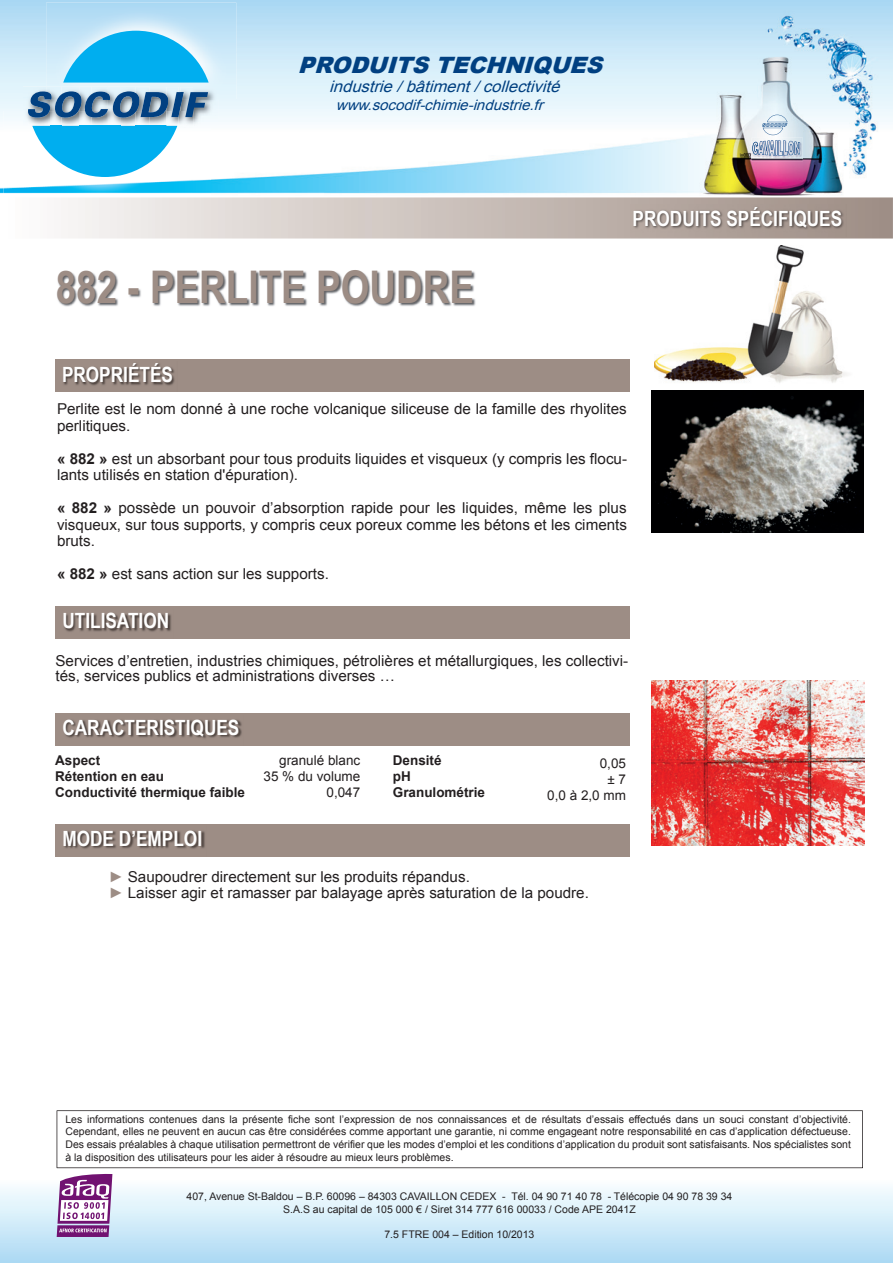
<style>
.page{position:relative;width:893px;height:1263px;background:#fff}
.page>*{position:absolute;margin:0;border:0;box-sizing:border-box;transform-origin:0 0}
.t1{font:700 45px "Arial Narrow";color:#9d8d85}
.t2{font:italic 900 22.5px "Arial";color:#014081}
.t3{font:700 21px "Arial Narrow";color:#fff}
.t4{font:italic 15.9px "Arial";color:#014081;scale:1.04 1}
.t5{font:15px/16.5px "Arial";color:#231f20}
.t6{font:italic 14.4px "Arial";color:#014081;scale:1.04 1}
.t7{font:700 13.5px/16.2px "Arial";color:#231f20}
.t8{font:13.5px/16.2px "Arial";color:#231f20;text-align:right}
.t9{font:10.5px/12.6px "Arial";color:#231f20;text-align:center}
.s1{font-weight:700}
.s2{color:#9d8d85}
</style>
<div class="page">
<img style="left:0;top:0;width:893px;height:52px">
<img style="left:0;top:52px;width:28px;height:142px">
<img style="left:210px;top:52px;width:683px;height:144px">
<img style="left:193px;top:179px;width:17px;height:15px">
<img style="left:751px;top:138px;width:52px;height:23px">
<svg style="left:752px;top:115px;width:48px;height:40px"></svg>
<div style="left:56px;top:359px;width:574px;height:33px;background:#9d8d85"></div>
<img style="left:46px;top:3px;width:190px;height:96px">
<img style="left:4px;top:111px;width:189px;height:83px">
<img style="left:23px;top:86px;width:27px;height:42px">
<img style="left:50px;top:118px;width:41px;height:8px">
<img style="left:91px;top:118px;width:17px;height:8px">
<img style="left:108px;top:118px;width:72px;height:8px">
<img style="left:180px;top:87px;width:38px;height:40px">
<svg style="left:32px;top:126px;width:161px;height:51px"></svg>
<svg style="left:28px;top:31px;width:181px;height:87px;background:#67b6db"></svg>
<svg style="left:0;top:1110px;width:893px;height:153px"></svg>
<svg style="left:57px;top:1110px;width:806px;height:58px"></svg>
<img style="left:63px;top:363px;width:112px;height:23px">
<img style="left:57px;top:271px;width:419px;height:36px">
<svg style="left:61px;top:197px;width:832px;height:42px;background:#d1c8c4"></svg>
<img style="left:630px;top:205px;width:216px;height:32px">
<img style="left:654px;top:245px;width:193px;height:138px">
<img style="left:651px;top:391px;width:213px;height:142px">
<img style="left:652px;top:680px;width:213px;height:165px">
<div style="left:56px;top:713px;width:574px;height:32px;background:#9d8d85"></div>
<div style="left:56px;top:824px;width:574px;height:32px;background:#9d8d85"></div>
<img style="left:62px;top:831px;width:145px;height:26px">
<img style="left:62px;top:720px;width:182px;height:26px">
<div style="left:56px;top:606px;width:574px;height:33px;background:#9d8d85"></div>
<img style="left:64px;top:614px;width:107px;height:18px">
<svg style="left:57px;top:1173px;width:55px;height:64px"></svg>
<img style="left:758px;top:140px;width:36px;height:15px">
<h2 class="t2" style="left:298px;top:49px;width:314px">PRODUITSTECHNIQUES</h2>
<h3 class="t4" style="left:329px;top:76px;width:229px">industrie/bâtiment/collectivité</h3>
<h3 class="t6" style="left:336px;top:95px;width:206px">www.socodif-chimie-industrie.fr</h3>
<h1 class="t1" style="left:56px;top:253px;width:420px">882 - PERLITE POUDRE</h1>
<h3 class="t3" style="left:633px;top:202px;width:211px">PRODUITS SPÉCIFIQUES</h3>
<h3 class="t3" style="left:62px;top:358px;width:113px">PROPRIÉTÉS</h3>
<h3 class="t5" style="left:57px;top:401px;width:571px">Perlite est le nom donné à une roche volcanique siliceuse de la famille des rhyolites perlitiques.</h3>
<h3 class="t5" style="left:57px;top:450px;width:572px"><span class="s1">« 882 »</span> est un absorbant pour tous produits liquides et visqueux (y compris les flocu&shy;lants utilisés en station d'épuration).</h3>
<h3 class="t5" style="left:57px;top:500px;width:572px;text-align:justify"><span class="s1">« 882 »</span> possède un pouvoir d’absorption rapide pour les liquides, même les plus visqueux, sur tous supports, y compris ceux poreux comme les bétons et les ciments bruts.</h3>
<h3 class="t5" style="left:57px;top:566px;width:273px"><span class="s1">« 882 »</span> est sans action sur les supports.</h3>
<h3 class="t3" style="left:62px;top:605px;width:108px">UTILISATION</h3>
<h3 class="t5" style="left:56px;top:653px;width:574px;line-height:15px">Services d’entretien, industries chimiques, pétrolières et métallurgiques, les collectivi&shy;tés, services publics et administrations diverses …</h3>
<h3 class="t3" style="left:62px;top:711px;width:178px">CARACTERISTIQUES</h3>
<p class="t7" style="left:55px;top:752px;width:191px">Aspect<br>Rétention en eau<br>Conductivité thermique faible</p>
<p class="t8" style="left:264px;top:752px;width:98px">granulé blanc<br>35 % du volume<br>0,047</p>
<p class="t7" style="left:393px;top:752px;width:94px">Densité<br>pH<br>Granulométrie</p>
<h3 class="t3" style="left:62px;top:822px;width:141px">MODE D’EMPLOI</h3>
<p class="t8" style="left:547px;top:755px;width:80px">0,05<br>± 7<br>0,0 à 2,0 mm</p>
<h3 class="t5" style="left:109px;top:868px;width:482px"><span class="s2">►</span> Saupoudrer directement sur les produits répandus.<br><span class="s2">►</span> Laisser agir et ramasser par balayage après saturation de la poudre.</h3>
<p class="t9" style="left:65px;top:1113px;width:787px;text-align:justify">Les informations contenues dans la présente fiche sont l’expression de nos connaissances et de résultats d’essais effectués dans un souci constant d’objectivité.<br>Cependant, elles ne peuvent en aucun cas être considérées comme apportant une garantie, ni comme engageant notre responsabilité en cas d’application défectueuse.<br>Des essais préalables à chaque utilisation permettront de vérifier que les modes d’emploi et les conditions d’application du produit sont satisfaisants. Nos spécialistes sont à la disposition des utilisateurs pour les aider à résoudre au mieux leurs problèmes.</p>
<p class="t9" style="left:187px;top:1190px;width:547px">407, Avenue St-Baldou – B.P. 60096 – 84303 CAVAILLON CEDEX - Tél. 04 90 71 40 78 - Télécopie 04 90 78 39 34<br>S.A.S au capital de 105 000 € / Siret 314 777 616 00033 / Code APE 2041Z</p>
<p class="t9" style="left:384px;top:1228px;width:152px">7.5 FTRE 004 – Edition 10/2013</p>
</div>
